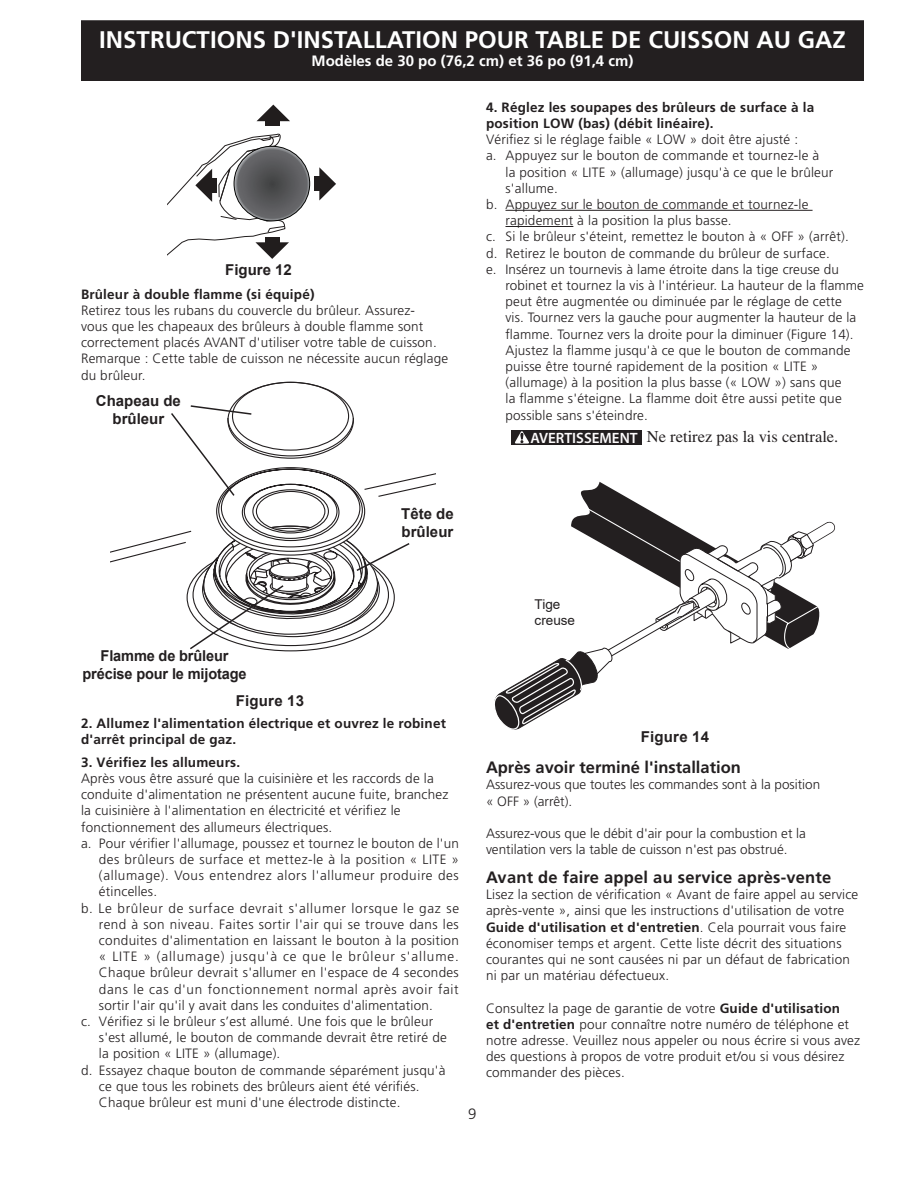
<style>
.page{position:relative;width:918px;height:1188px;background:#fff}
.page>*{position:absolute;margin:0;border:0;box-sizing:border-box;transform-origin:0 0}
.t1{font:700 24px "Frutiger";color:#fff}
.t2{font:700 16.5px "Frutiger";color:#231f20}
.t3{font:16.5px "Times";color:#231f20}
.t4{font:700 15px/18px "Arial";color:#231f20;text-align:center}
.t5{font:700 15px "Frutiger";color:#fff}
.t6{font:300 15px "Frutiger";color:#231f20}
.t7{font:300 13.5px/16.2px "Frutiger";letter-spacing:.015em;color:#231f20}
.t8{font:700 13.5px/16.2px "Frutiger";letter-spacing:.015em;color:#231f20}
.t9{font:300 13.5px "Frutiger";letter-spacing:.035em;color:#231f20}
.t10{font:300 13.5px "Frutiger";letter-spacing:.05em;color:#231f20}
.t11{font:300 13.5px "Frutiger";letter-spacing:.045em;color:#231f20}
.t12{font:300 13.5px "Frutiger";letter-spacing:.065em;color:#231f20}
.t13{font:13.5px/16.2px "Arial";color:#231f20}
.s1{font-family:"Myriad Pro";font-weight:600;font-size:15px;color:#fdfbfc}
.s2{font-weight:700}
</style>
<div class="page">
<div style="left:82px;top:21px;width:781px;height:59px;background:#231f20"></div>
<div style="left:81px;top:20px;width:783px;height:61px;border:2px solid #231f20"></div>
<div style="left:266px;top:118px;width:14px;height:8px;background:#211d1d"></div>
<svg style="left:257px;top:105px;width:33px;height:16px"></svg>
<div style="left:314px;top:176px;width:8px;height:15px;background:#211d1d"></div>
<svg style="left:319px;top:167px;width:17px;height:34px"></svg>
<svg style="left:168px;top:133px;width:142px;height:126px"></svg>
<div style="left:234px;top:146px;width:76px;height:75px;border:1px solid #040504;border-radius:50%"></div>
<svg style="left:110px;top:473px;width:326px;height:179px"></svg>
<svg style="left:169px;top:381px;width:242px;height:270px"></svg>
<div style="left:81px;top:651px;width:167px;height:32px;background:#fff"></div>
<hr style="left:506px;top:210px;width:307px;height:1px;background:#231f20">
<hr style="left:506px;top:226px;width:67px;height:1px;background:#231f20">
<svg style="left:494px;top:481px;width:341px;height:249px"></svg>
<div style="left:511px;top:431px;width:131px;height:14px;background:#231f20"></div>
<svg style="left:515px;top:431px;width:14px;height:13px"></svg>
<h1 class="t1" style="left:99px;top:25px;width:748px">INSTRUCTIONS D'INSTALLATION POUR TABLE DE CUISSON AU GAZ</h1>
<p class="t5" style="left:312px;top:52px;width:323px">Modèles de 30 po (76,2 cm) et 36 po (91,4 cm)</p>
<p class="t4" style="left:225px;top:261px;width:68px">Figure 12</p>
<p class="t8" style="left:81px;top:286px;width:235px">Brûleur à double flamme (si équipé)</p>
<p class="t7" style="left:81px;top:302px;width:369px">Retirez tous les rubans du couvercle du brûleur. Assurez-<br>vous que les chapeaux des brûleurs à double flamme sont correctement placés AVANT d'utiliser votre table de cuisson.<br>Remarque : Cette table de cuisson ne nécessite aucun réglage du brûleur.</p>
<p class="t4" style="left:96px;top:391px;width:87px">Chapeau de brûleur</p>
<p class="t4" style="left:401px;top:505px;width:54px;text-align:left">Tête de brûleur</p>
<p class="t8" style="left:486px;top:99px;width:330px">4. Réglez les soupapes des brûleurs de surface à la position LOW (bas) (débit linéaire).</p>
<p class="t7" style="left:486px;top:131px;width:314px">Vérifiez si le réglage faible « LOW » doit être ajusté :</p>
<p class="t7" style="left:486px;top:148px;width:335px">a. Appuyez sur le bouton de commande et tournez-le à</p>
<p class="t7" style="left:505px;top:164px;width:329px">la position « LITE » (allumage) jusqu'à ce que le brûleur</p>
<p class="t7" style="left:505px;top:180px;width:54px">s'allume.</p>
<p class="t7" style="left:486px;top:196px;width:324px">b. Appuyez sur le bouton de commande et tournez-le</p>
<p class="t7" style="left:505px;top:212px;width:228px">rapidement à la position la plus basse.</p>
<p class="t7" style="left:486px;top:229px;width:364px">c. Si le brûleur s'éteint, remettez le bouton à « OFF » (arrêt).</p>
<p class="t7" style="left:486px;top:245px;width:345px">d. Retirez le bouton de commande du brûleur de surface.</p>
<p class="t7" style="left:486px;top:261px;width:354px">e. Insérez un tournevis à lame étroite dans la tige creuse du</p>
<p class="t7" style="left:506px;top:277px;width:360px">robinet et tournez la vis à l'intérieur. La hauteur de la flamme</p>
<p class="t7" style="left:506px;top:293px;width:338px">peut être augmentée ou diminuée par le réglage de cette</p>
<p class="t7" style="left:506px;top:310px;width:352px">vis. Tournez vers la gauche pour augmenter la hauteur de la</p>
<p class="t7" style="left:506px;top:326px;width:350px">flamme. Tournez vers la droite pour la diminuer (Figure 14).</p>
<p class="t7" style="left:506px;top:342px;width:347px">Ajustez la flamme jusqu'à ce que le bouton de commande</p>
<p class="t7" style="left:506px;top:358px;width:314px">puisse être tourné rapidement de la position « LITE »</p>
<p class="t7" style="left:506px;top:374px;width:338px">(allumage) à la position la plus basse (« LOW ») sans que</p>
<p class="t7" style="left:506px;top:391px;width:338px">la flamme s'éteigne. La flamme doit être aussi petite que</p>
<p class="t7" style="left:506px;top:407px;width:144px">possible sans s'éteindre.</p>
<p class="t3" style="left:530px;top:428px;width:309px"><span class="s1">AVERTISSEMENT</span> Ne retirez pas la vis centrale.</p>
<p class="t4" style="left:83px;top:647px;width:166px">Flamme de brûleur précise pour le mijotage</p>
<p class="t4" style="left:236px;top:691px;width:70px">Figure 13</p>
<p class="t8" style="left:81px;top:715px;width:366px">2. Allumez l'alimentation électrique et ouvrez le robinet d'arrêt principal de gaz.</p>
<p class="t8" style="left:81px;top:754px;width:161px">3. Vérifiez les allumeurs.</p>
<p class="t7" style="left:81px;top:770px;width:354px">Après vous être assuré que la cuisinière et les raccords de la</p>
<p class="t7" style="left:81px;top:786px;width:369px">conduite d'alimentation ne présentent aucune fuite, branchez</p>
<p class="t7" style="left:81px;top:803px;width:321px">la cuisinière à l'alimentation en électricité et vérifiez le</p>
<p class="t7" style="left:81px;top:819px;width:253px">fonctionnement des allumeurs électriques.</p>
<p class="t7" style="left:81px;top:835px;width:380px">a. Pour vérifier l'allumage, poussez et tournez le bouton de l'un</p>
<p class="t9" style="left:99px;top:852px;width:362px">des brûleurs de surface et mettez-le à la position « LITE »</p>
<p class="t11" style="left:99px;top:868px;width:361px">(allumage). Vous entendrez alors l'allumeur produire des</p>
<p class="t7" style="left:99px;top:884px;width:60px">étincelles.</p>
<p class="t10" style="left:81px;top:900px;width:380px">b. Le brûleur de surface devrait s'allumer lorsque le gaz se</p>
<p class="t9" style="left:99px;top:917px;width:361px">rend à son niveau. Faites sortir l'air qui se trouve dans les</p>
<p class="t7" style="left:99px;top:932px;width:361px">conduites d'alimentation en laissant le bouton à la position</p>
<p class="t12" style="left:99px;top:949px;width:361px">« LITE » (allumage) jusqu'à ce que le brûleur s'allume.</p>
<p class="t7" style="left:99px;top:965px;width:361px">Chaque brûleur devrait s'allumer en l'espace de 4 secondes</p>
<p class="t10" style="left:99px;top:981px;width:361px">dans le cas d'un fonctionnement normal après avoir fait</p>
<p class="t7" style="left:99px;top:997px;width:335px">sortir l'air qu'il y avait dans les conduites d'alimentation.</p>
<p class="t7" style="left:81px;top:1013px;width:354px">c. Vérifiez si le brûleur s’est allumé. Une fois que le brûleur</p>
<p class="t7" style="left:99px;top:1029px;width:349px">s'est allumé, le bouton de commande devrait être retiré de</p>
<p class="t7" style="left:99px;top:1046px;width:183px">la position « LITE » (allumage).</p>
<p class="t7" style="left:81px;top:1062px;width:366px">d. Essayez chaque bouton de commande séparément jusqu'à</p>
<p class="t7" style="left:99px;top:1078px;width:322px">ce que tous les robinets des brûleurs aient été vérifiés.</p>
<p class="t7" style="left:99px;top:1094px;width:303px">Chaque brûleur est muni d'une électrode distincte.</p>
<p class="t13" style="left:535px;top:596px;width:42px">Tige creuse</p>
<p class="t4" style="left:641px;top:728px;width:70px">Figure 14</p>
<p class="t2" style="left:486px;top:758px;width:256px">Après avoir terminé l'installation</p>
<p class="t7" style="left:486px;top:777px;width:336px">Assurez-vous que toutes les commandes sont à la position « OFF » (arrêt).</p>
<p class="t7" style="left:486px;top:825px;width:322px">Assurez-vous que le débit d'air pour la combustion et la ventilation vers la table de cuisson n'est pas obstrué.</p>
<p class="t2" style="left:486px;top:868px;width:347px">Avant de faire appel au service après-vente</p>
<p class="t7" style="left:486px;top:886px;width:374px">Lisez la section de vérification « Avant de faire appel au service après-vente », ainsi que les instructions d'utilisation de votre <span class="s2">Guide d'utilisation et d'entretien</span>. Cela pourrait vous faire économiser temps et argent. Cette liste décrit des situations courantes qui ne sont causées ni par un défaut de fabrication ni par un matériau défectueux.</p>
<p class="t7" style="left:486px;top:1000px;width:376px">Consultez la page de garantie de votre <span class="s2">Guide d'utilisation<br>et d'entretien</span> pour connaître notre numéro de téléphone et notre adresse. Veuillez nous appeler ou nous écrire si vous avez des questions à propos de votre produit et/ou si vous désirez commander des pièces.</p>
<p class="t6" style="left:468px;top:1105px;width:10px">9</p>
</div>
